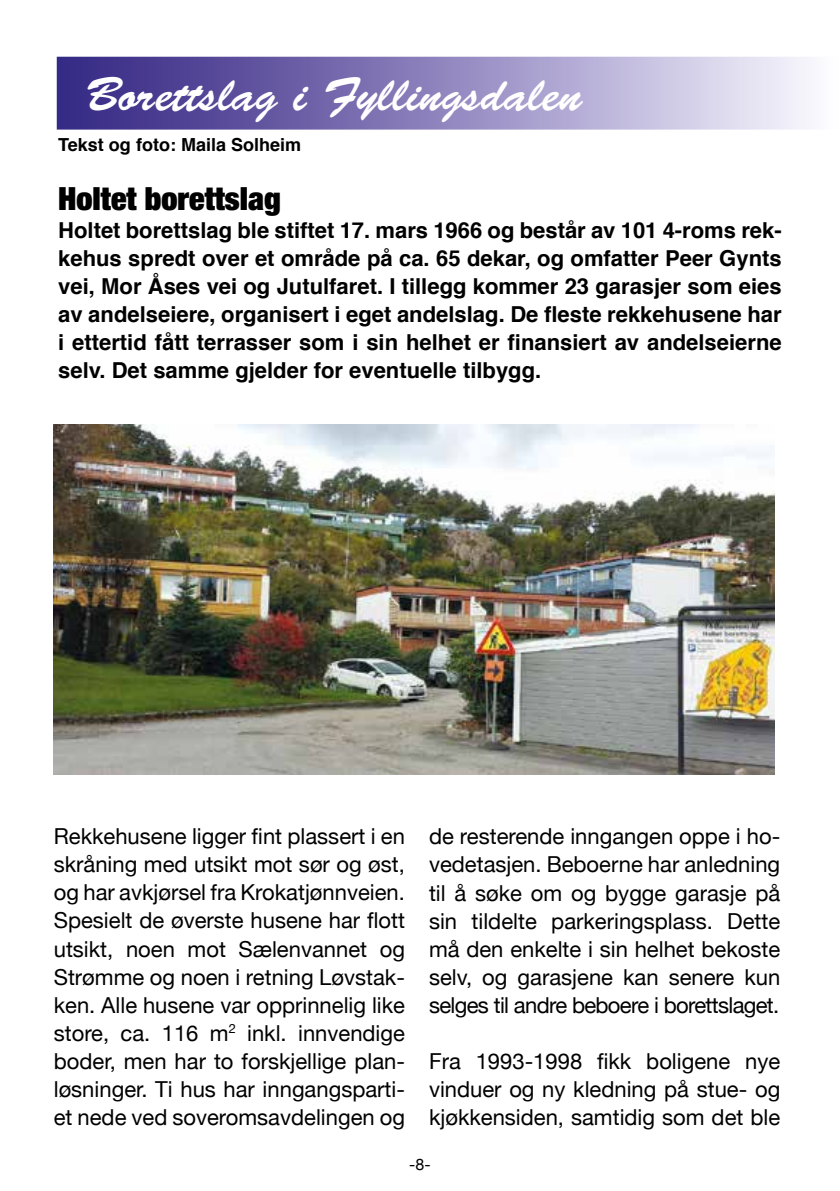
<style>
.page{position:relative;width:840px;height:1191px;background:#fff}
.page>*{position:absolute;margin:0;border:0;box-sizing:border-box;transform-origin:0 0}
.t1{font:48px "Brush Script";color:#fff}
.t2{font:900 condensed 32px "Helvetica Neue LT Std";color:#000}
.t3{font:22px/28px "Helvetica Neue";color:#000;text-align:justify}
.t4{font:700 22px/28px "Helvetica";color:#000;text-align:justify}
.t5{font:700 18px "Helvetica";color:#000}
.t6{font:16px "Helvetica Neue";color:#000}
</style>
<div class="page">
<svg style="left:57px;top:57px;width:752px;height:73px;background:#9187be"></svg>
<img style="left:54px;top:424px;width:719px;height:350px">
<h1 class="t1" style="left:85px;top:68px;width:498px">Borettslag i Fyllingsdalen</h1>
<p class="t5" style="left:58px;top:130px;width:244px">Tekst og foto: Maila Solheim</p>
<h2 class="t2" style="left:58px;top:178px;width:224px">Holtet borettslag</h2>
<p class="t4" style="left:58px;top:216px;width:724px">Holtet borettslag ble stiftet 17. mars 1966 og består av 101 4-roms rek&shy;kehus spredt over et område på ca. 65 dekar, og omfatter Peer Gynts vei, Mor Åses vei og Jutulfaret. I tillegg kommer 23 garasjer som eies av andelseiere, organisert i eget andelslag. De fleste rekkehusene har i ettertid fått terrasser som i sin helhet er finansiert av andelseierne selv. Det samme gjelder for eventuelle tilbygg.</p>
<p class="t3" style="left:54px;top:824px;width:352px">Rekkehusene ligger fint plassert i en skråning med utsikt mot sør og øst, og har avkjørsel fra Krokatjønnveien.<br>Spesielt de øverste husene har flott utsikt, noen mot Sælenvannet og Strømme og noen i retning Løvstak&shy;ken. Alle husene var opprinnelig like store, ca. 116 m<sup>2</sup> inkl. innvendige boder, men har to forskjellige plan&shy;løsninger. Ti hus har inngangsparti&shy;et nede ved soveromsavdelingen og</p>
<p class="t3" style="left:429px;top:824px;width:352px">de resterende inngangen oppe i ho&shy;vedetasjen. Beboerne har anledning til å søke om og bygge garasje på sin tildelte parkeringsplass. Dette må den enkelte i sin helhet bekoste selv, og garasjene kan senere kun selges til andre beboere i borettslaget.</p>
<p class="t3" style="left:429px;top:1048px;width:352px">Fra 1993-1998 fikk boligene nye vinduer og ny kledning på stue- og kjøkkensiden, samtidig som det ble</p>
<p class="t6" style="left:409px;top:1153px;width:23px">-8-</p>
</div>
